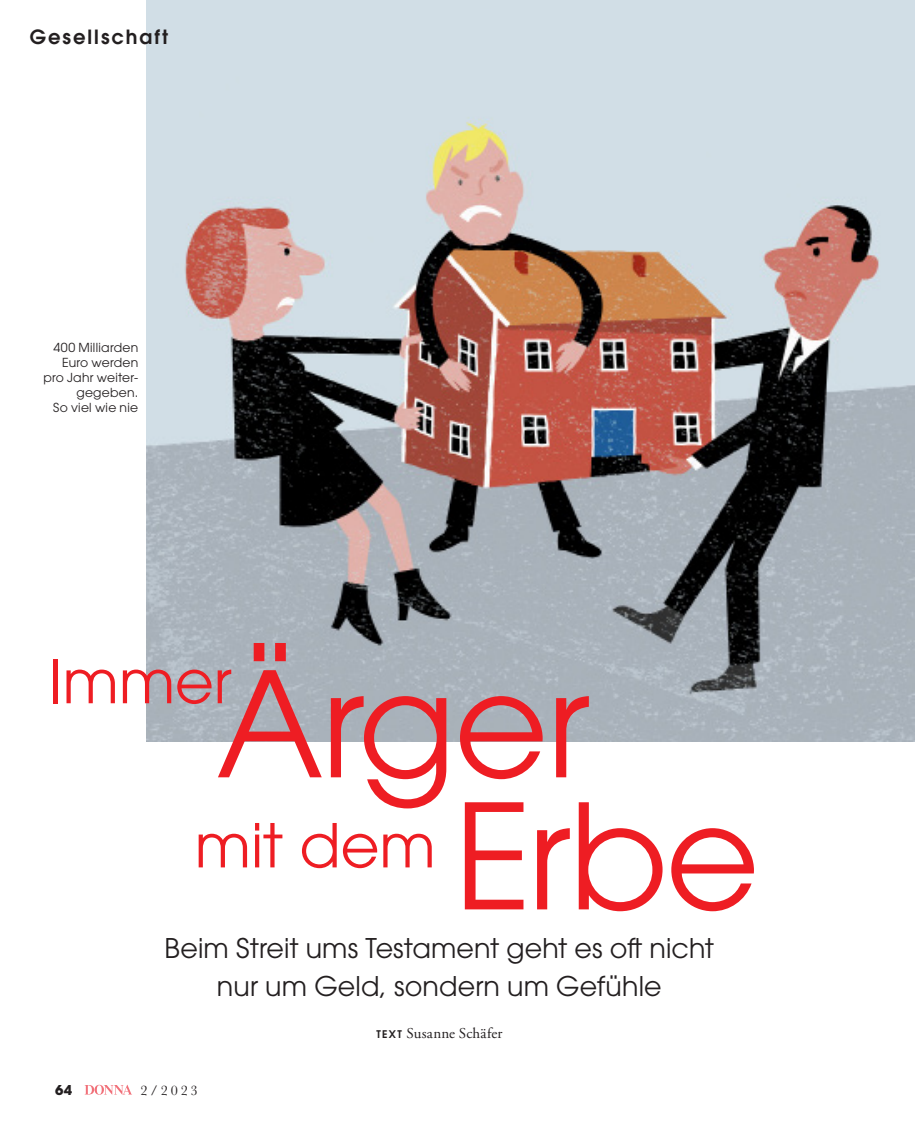
<style>
.page{position:relative;width:915px;height:1136px;background:#fff}
.page>*{position:absolute;margin:0;border:0;box-sizing:border-box;transform-origin:0 0}
.t1{font:144.6px "ITC Avant Garde Std";letter-spacing:-.015em;color:#ee1d23}
.t2{font:60px "ITC Avant Garde Std";letter-spacing:-.005em;color:#ee1d23}
.t3{font:27px/37.5px "ITC Avant Garde Std";color:#231f20;text-align:center}
.t4{font:600 19.5px "ITC Avant Garde Std";letter-spacing:.1em;color:#231f20}
.t5{font:15px "Adobe Garamond Pro";letter-spacing:.01em;color:#231f20}
.t6{font:14.25px "Baskerville MT Std";color:#231f20}
.t7{font:700 13.5px "ITC Avant Garde Std";color:#231f20}
.t8{font:12.3px/15px "ITC Avant Garde Std";letter-spacing:.02em;color:#231f20;text-align:right}
.s1{font-family:"ITC Avant Garde Std";font-weight:600;font-size:10.5px}
</style>
<div class="page">
<img style="left:147px;top:0;width:767px;height:741px">
<svg style="left:84px;top:1084px;width:48px;height:10px"></svg>
<p class="t4" style="left:30px;top:24px;width:140px">Gesellschaft</p>
<p class="t8" style="left:43px;top:339px;width:96px">400 Milliarden<br>Euro werden pro Jahr weiter&shy;gegeben.<br>So viel wie nie</p>
<p class="t1" style="left:216px;top:634px;width:375px">Ärger</p>
<p class="t2" style="left:49px;top:644px;width:184px">Immer</p>
<p class="t1" style="left:454px;top:766px;width:306px">Erbe</p>
<p class="t2" style="left:195px;top:808px;width:242px">mit dem</p>
<p class="t3" style="left:165px;top:929px;width:550px">Beim Streit ums Testament geht es oft nicht nur um Geld, sondern um Gefühle</p>
<p class="t7" style="left:55px;top:1080px;width:18px">64</p>
<p class="t6" style="left:140px;top:1081px;width:59px">2/2023</p>
<p class="t5" style="left:376px;top:1023px;width:127px"><span class="s1">TEXT</span> Susanne Schäfer</p>
</div>
